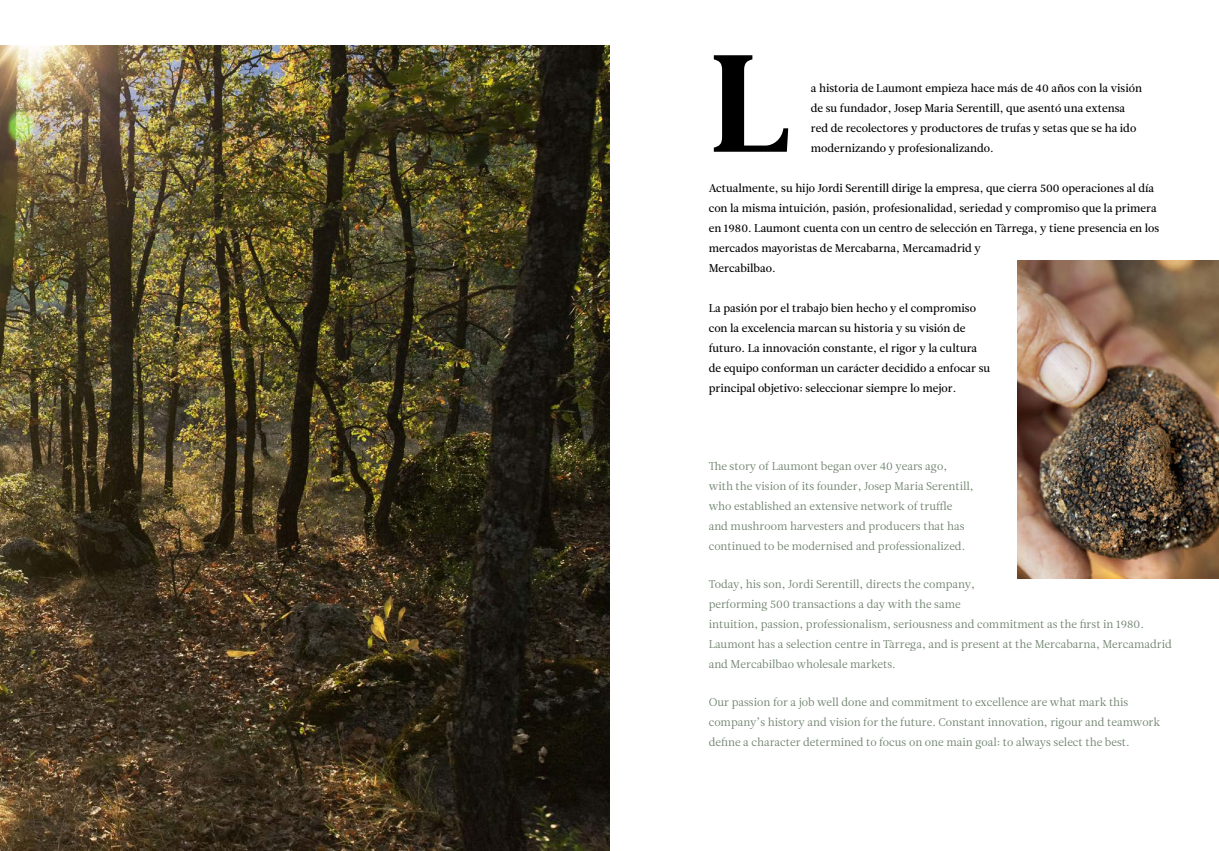
<style>
.page{position:relative;width:1219px;height:851px;background:#fff}
.page>*{position:absolute;margin:0;border:0;box-sizing:border-box;transform-origin:0 0}
.t1{font:137.75px "Leitura News Roman 4";color:#000}
.t2{font:11.25px/20px "Leitura News Roman 2";color:#000}
.t3{font:11.25px/20px "Leitura News Roman 1";color:#718471}
</style>
<div class="page">
<img style="left:0;top:45px;width:609px;height:805px">
<img style="left:1017px;top:260px;width:202px;height:318px">
<h1 class="t1" style="left:710px;top:22px;width:81px">L</h1>
<p class="t2" style="left:811px;top:78px;width:333px">a historia de Laumont empieza hace más de 40 años con la visión de su fundador, Josep Maria Serentill, que asentó una extensa red de recolectores y productores de trufas y setas que se ha ido modernizando y profesionalizando.</p>
<p class="t2" style="left:709px;top:178px;width:452px">Actualmente, su hijo Jordi Serentill dirige la empresa, que cierra 500 operaciones al día con la misma intuición, pasión, profesionalidad, seriedad y compromiso que la primera en 1980. Laumont cuenta con un centro de selección en Tàrrega, y tiene presencia en los mercados mayoristas de Mercabarna, Mercamadrid y<br>Mercabilbao.</p>
<p class="t2" style="left:709px;top:298px;width:283px">La pasión por el trabajo bien hecho y el compromiso con la excelencia marcan su historia y su visión de futuro. La innovación constante, el rigor y la cultura de equipo conforman un carácter decidido a enfocar su principal objetivo: seleccionar siempre lo mejor.</p>
<p class="t3" style="left:709px;top:456px;width:266px">The story of Laumont began over 40 years ago, with the vision of its founder, Josep Maria Serentill, who established an extensive network of truffle and mushroom harvesters and producers that has continued to be modernised and professionalized.</p>
<p class="t3" style="left:709px;top:574px;width:465px">Today, his son, Jordi Serentill, directs the company,<br>performing 500 transactions a day with the same<br>intuition, passion, professionalism, seriousness and commitment as the first in 1980.<br>Laumont has a selection centre in Tàrrega, and is present at the Mercabarna, Mercamadrid and Mercabilbao wholesale markets.</p>
<p class="t3" style="left:709px;top:691px;width:453px">Our passion for a job well done and commitment to excellence are what mark this company’s history and vision for the future. Constant innovation, rigour and teamwork define a character determined to focus on one main goal: to always select the best.</p>
</div>
